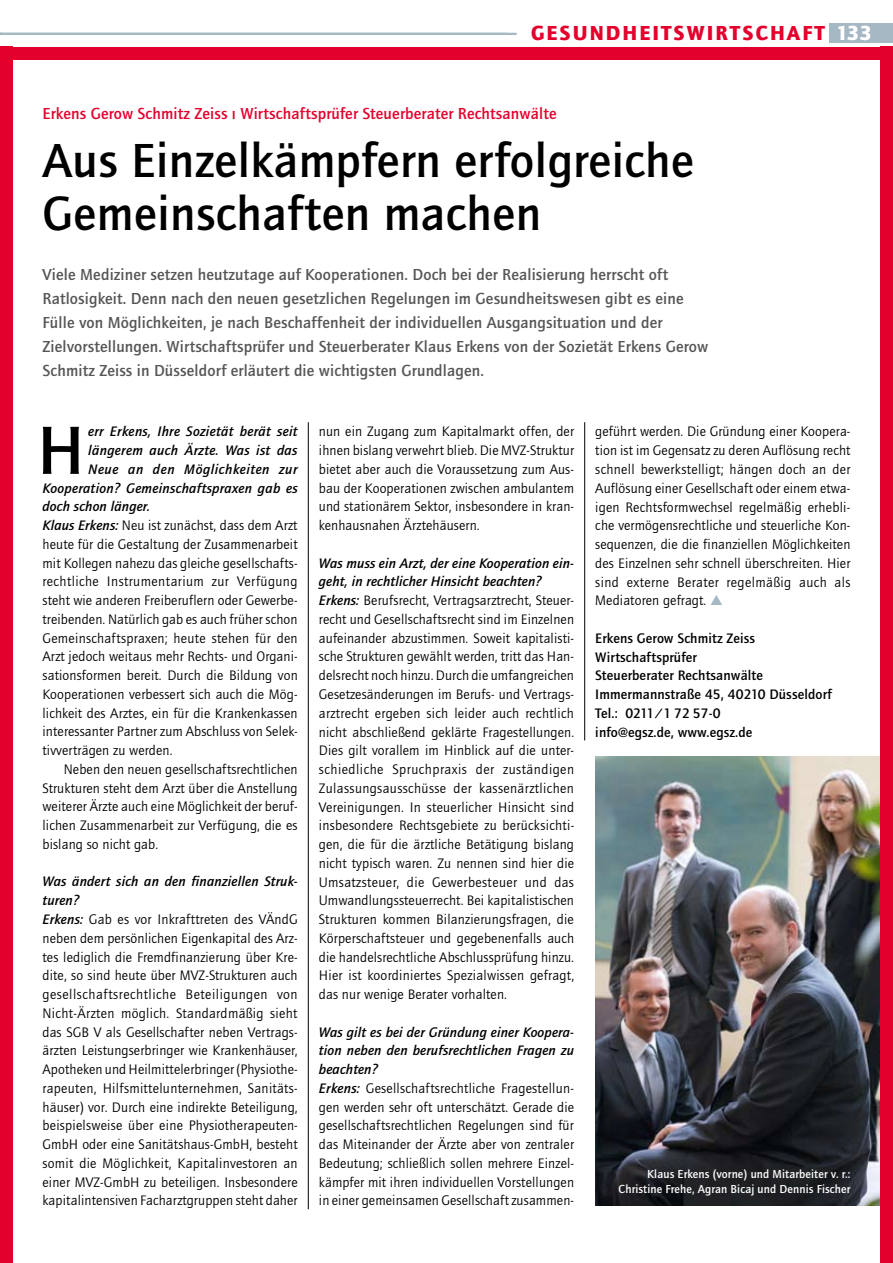
<style>
.page{position:relative;width:893px;height:1263px;background:#fff}
.page>*{position:absolute;margin:0;border:0;box-sizing:border-box;transform-origin:0 0}
.t1{font:500 70.5px "Quay Sans EF";color:#000}
.t2{font:500 49.5px/52.5px "Quay Sans EF";letter-spacing:.01em;color:#000}
.t3{font:900 21px "Quay Sans EF";letter-spacing:.1em;color:#e4002c}
.t4{font:500 16.5px/24px "Quay Sans EF";letter-spacing:.01em;color:#575656}
.t5{font:500 16.5px "Quay Sans EF";letter-spacing:.01em;color:#e4002c}
.t6{font:14.25px/18.8px "Quay Sans EF";letter-spacing:.01em;color:#000}
.t7{font:500 14.25px/18.8px "Quay Sans EF";letter-spacing:.01em;color:#000}
.t8{font:italic 500 14.25px "Quay Sans EF";letter-spacing:.02em;color:#000}
.t9{font:14.25px "Quay Sans EF";letter-spacing:.03em;color:#000}
.t10{font:italic 500 14.25px "Quay Sans EF";letter-spacing:.04em;color:#000}
.t11{font:500 12px/15px "Quay Sans EF";letter-spacing:.01em;color:#fff;text-align:right}
.s1{color:#fff}
.s2{font-weight:500;font-style:italic}
.s3{color:#a5b8c4}
</style>
<div class="page">
<img style="left:595px;top:757px;width:285px;height:448px">
<hr style="left:308px;top:422px;width:1px;height:787px;background:#000">
<hr style="left:584px;top:422px;width:1px;height:318px;background:#000">
<div style="left:829px;top:23px;width:64px;height:20px;background:#a5b8c4"></div>
<div style="left:0;top:47px;width:893px;height:13px;background:#e4002c"></div>
<hr style="left:0;top:33px;width:517px;height:2px;background:#a5b8c4">
<div style="left:880px;top:47px;width:13px;height:1216px;background:#e4002c"></div>
<div style="left:0;top:47px;width:13px;height:1216px;background:#e4002c"></div>
<h3 class="t3" style="left:531px;top:21px;width:342px">GESUNDHEITSWIRTSCHAFT <span class="s1">133</span></h3>
<p class="t5" style="left:43px;top:104px;width:516px">Erkens Gerow Schmitz Zeiss ı Wirtschaftsprüfer Steuerberater Rechtsanwälte</p>
<h2 class="t2" style="left:43px;top:135px;width:653px">Aus Einzelkämpfern erfolgreiche<br>Gemeinschaften machen</h2>
<p class="t4" style="left:43px;top:263px;width:667px">Viele Mediziner setzen heutzutage auf Kooperationen. Doch bei der Realisierung herrscht oft Ratlosigkeit. Denn nach den neuen gesetzlichen Regelungen im Gesundheitswesen gibt es eine Fülle von Möglichkeiten, je nach Beschaffenheit der individuellen Ausgangsituation und der Zielvorstellungen. Wirtschaftsprüfer und Steuerberater Klaus Erkens von der Sozietät Erkens Gerow Schmitz Zeiss in Düsseldorf erläutert die wichtigsten Grundlagen.</p>
<p class="t8" style="left:88px;top:424px;width:211px">err Erkens, Ihre Sozietät berät seit</p>
<p class="t8" style="left:88px;top:442px;width:211px">längerem auch Ärzte. Was ist das</p>
<p class="t10" style="left:88px;top:461px;width:211px">Neue an den Möglichkeiten zur</p>
<p class="t8" style="left:43px;top:480px;width:257px">Kooperation? Gemeinschaftspraxen gab es</p>
<p class="t8" style="left:43px;top:499px;width:109px">doch schon länger.</p>
<p class="t6" style="left:43px;top:516px;width:257px"><span class="s2">Klaus Erkens:</span> Neu ist zunächst, dass dem Arzt</p>
<p class="t6" style="left:43px;top:535px;width:257px">heute für die Gestaltung der Zusammenarbeit</p>
<p class="t6" style="left:43px;top:554px;width:257px">mit Kollegen nahezu das gleiche gesellschafts-</p>
<p class="t9" style="left:43px;top:574px;width:256px">rechtliche Instrumentarium zur Verfügung</p>
<p class="t6" style="left:43px;top:591px;width:257px">steht wie anderen Freiberuflern oder Gewerbe-</p>
<p class="t6" style="left:43px;top:610px;width:257px">treibenden. Natürlich gab es auch früher schon</p>
<p class="t6" style="left:43px;top:629px;width:257px">Gemeinschaftspraxen; heute stehen für den</p>
<p class="t6" style="left:43px;top:647px;width:257px">Arzt jedoch weitaus mehr Rechts- und Organi-</p>
<p class="t6" style="left:43px;top:666px;width:257px">sationsformen bereit. Durch die Bildung von</p>
<p class="t6" style="left:43px;top:685px;width:257px">Kooperationen verbessert sich auch die Mög-</p>
<p class="t6" style="left:43px;top:704px;width:257px">lichkeit des Arztes, ein für die Krankenkassen</p>
<p class="t6" style="left:43px;top:722px;width:257px">interessanter Partner zum Abschluss von Selek-</p>
<p class="t6" style="left:43px;top:741px;width:132px">tivverträgen zu werden.</p>
<p class="t6" style="left:64px;top:760px;width:235px">Neben den neuen gesellschaftsrechtlichen</p>
<p class="t6" style="left:43px;top:779px;width:257px">Strukturen steht dem Arzt über die Anstellung</p>
<p class="t6" style="left:43px;top:798px;width:257px">weiterer Ärzte auch eine Möglichkeit der beruf-</p>
<p class="t6" style="left:43px;top:816px;width:257px">lichen Zusammenarbeit zur Verfügung, die es</p>
<p class="t6" style="left:43px;top:835px;width:117px">bislang so nicht gab.</p>
<p class="t6" style="left:43px;top:873px;width:257px"><span class="s2">Was ändert sich an den finanziellen Struk&shy;turen?<br>Erkens:</span> Gab es vor Inkrafttreten des VÄndG neben dem persönlichen Eigenkapital des Arz&shy;tes lediglich die Fremdfinanzierung über Kre&shy;dite, so sind heute über MVZ-Strukturen auch gesellschaftsrechtliche Beteiligungen von Nicht-Ärzten möglich. Standardmäßig sieht das SGB V als Gesellschafter neben Vertrags&shy;ärzten Leistungserbringer wie Krankenhäuser, Apotheken und Heilmittelerbringer (Physiothe&shy;rapeuten, Hilfsmittelunternehmen, Sanitäts&shy;häuser) vor. Durch eine indirekte Beteiligung, beispielsweise über eine Physiotherapeuten-GmbH oder eine Sanitätshaus-GmbH, besteht somit die Möglichkeit, Kapitalinvestoren an einer MVZ-GmbH zu beteiligen. Insbesondere kapitalintensiven Facharztgruppen steht daher</p>
<h1 class="t1" style="left:37px;top:411px;width:49px">H</h1>
<p class="t6" style="left:319px;top:423px;width:257px;text-align:justify">nun ein Zugang zum Kapitalmarkt offen, der ihnen bislang verwehrt blieb. Die MVZ-Struktur bietet aber auch die Voraussetzung zum Aus&shy;bau der Kooperationen zwischen ambulantem und stationärem Sektor, insbesondere in kran&shy;kenhausnahen Ärztehäusern.</p>
<p class="t6" style="left:319px;top:554px;width:257px"><span class="s2">Was muss ein Arzt, der eine Kooperation ein&shy;geht, in rechtlicher Hinsicht beachten?<br>Erkens:</span> Berufsrecht, Vertragsarztrecht, Steuer&shy;recht und Gesellschaftsrecht sind im Einzelnen aufeinander abzustimmen. Soweit kapitalisti&shy;sche Strukturen gewählt werden, tritt das Han&shy;delsrecht noch hinzu. Durch die umfangreichen Gesetzesänderungen im Berufs- und Vertrags&shy;arztrecht ergeben sich leider auch rechtlich nicht abschließend geklärte Fragestellungen.<br>Dies gilt vorallem im Hinblick auf die unter&shy;schiedliche Spruchpraxis der zuständigen Zulassungsausschüsse der kassenärztlichen Vereinigungen. In steuerlicher Hinsicht sind insbesondere Rechtsgebiete zu berücksichti&shy;gen, die für die ärztliche Betätigung bislang nicht typisch waren. Zu nennen sind hier die Umsatzsteuer, die Gewerbesteuer und das Umwandlungssteuerrecht. Bei kapitalistischen Strukturen kommen Bilanzierungsfragen, die Körperschaftsteuer und gegebenenfalls auch die handelsrechtliche Abschlussprüfung hinzu.<br>Hier ist koordiniertes Spezialwissen gefragt, das nur wenige Berater vorhalten.</p>
<p class="t6" style="left:319px;top:1023px;width:257px"><span class="s2">Was gilt es bei der Gründung einer Koopera&shy;tion neben den berufsrechtlichen Fragen zu beachten?<br>Erkens:</span> Gesellschaftsrechtliche Fragestellun&shy;gen werden sehr oft unterschätzt. Gerade die gesellschaftsrechtlichen Regelungen sind für das Miteinander der Ärzte aber von zentraler Bedeutung; schließlich sollen mehrere Einzel&shy;kämpfer mit ihren individuellen Vorstellungen in einer gemeinsamen Gesellschaft zusammen-</p>
<p class="t6" style="left:595px;top:423px;width:257px;text-align:justify">geführt werden. Die Gründung einer Koopera&shy;tion ist im Gegensatz zu deren Auflösung recht schnell bewerkstelligt; hängen doch an der Auflösung einer Gesellschaft oder einem etwa&shy;igen Rechtsformwechsel regelmäßig erhebli&shy;che vermögensrechtliche und steuerliche Kon&shy;sequenzen, die die finanziellen Möglichkeiten des Einzelnen sehr schnell überschreiten. Hier sind externe Berater regelmäßig auch als Mediatoren gefragt. <span class="s3">▲</span></p>
<p class="t7" style="left:595px;top:629px;width:238px">Erkens Gerow Schmitz Zeiss<br>Wirtschaftsprüfer<br>Steuerberater Rechtsanwälte<br>Immermannstraße 45, 40210 Düsseldorf<br>Tel.: 0211/1 72 57-0<br>info@egsz.de, www.egsz.de</p>
<p class="t11" style="left:618px;top:1167px;width:233px">Klaus Erkens (vorne) und Mitarbeiter v. r.:<br>Christine Frehe, Agran Bicaj und Dennis Fischer</p>
</div>
